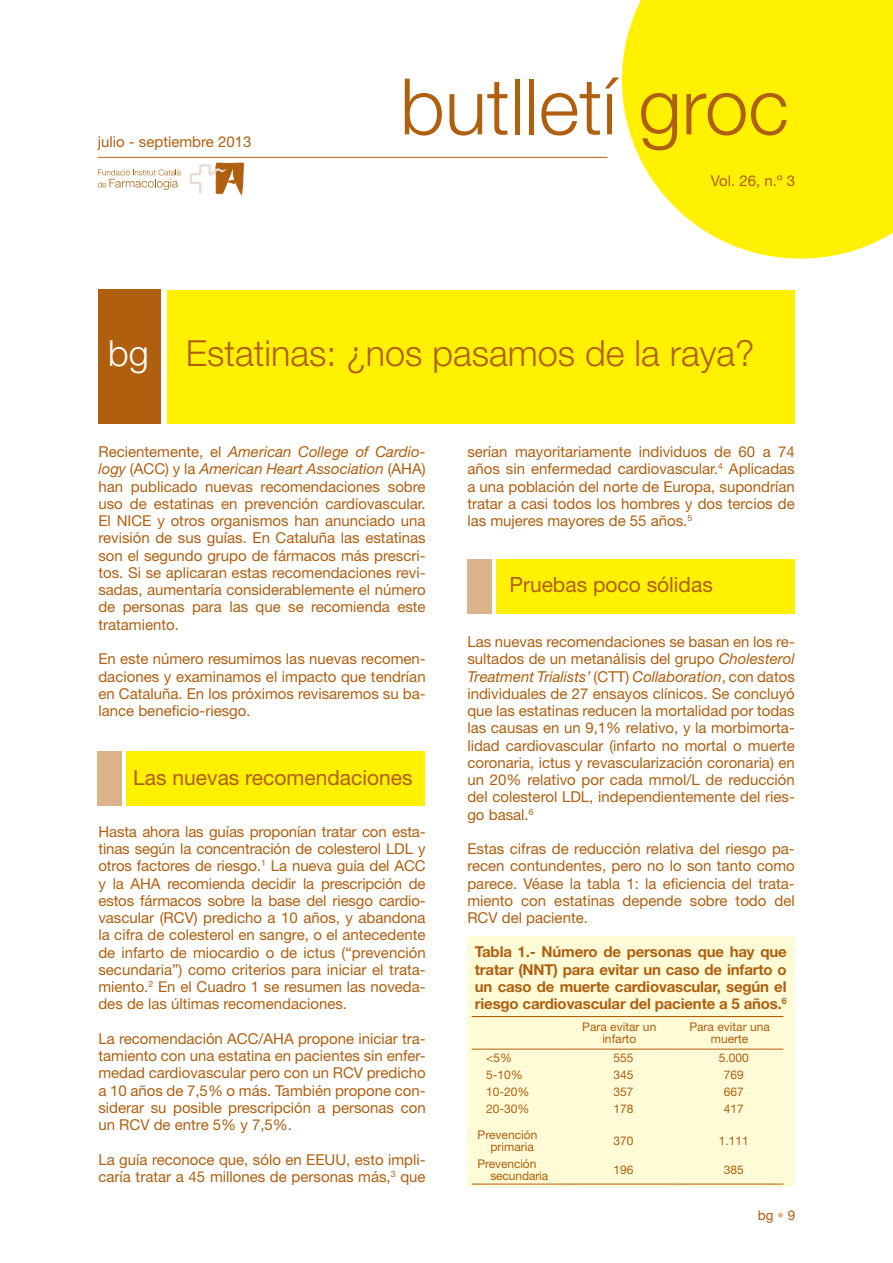
<style>
.page{position:relative;width:893px;height:1263px;background:#fff}
.page>*{position:absolute;margin:0;border:0;box-sizing:border-box;transform-origin:0 0}
.t1{font:300 78px "Helvetica Neue LT Std";color:#b05f0f}
.t2{font:300 36px "Helvetica Neue LT Std";color:#b05f0f}
.t3{font:21px "Helvetica Neue LT Std";color:#b05f0f}
.t4{font:15px/17.2px "Helvetica Neue LT Std";color:#b05f0f;text-align:justify}
.t5{font:700 15px/17.2px "Helvetica Neue LT Std";letter-spacing:-.01em;color:#b05f0f;text-align:justify}
.t6{font:13.5px "Helvetica Neue LT Std";color:#b05f0f}
.t7{font:12px/12px "Helvetica Neue LT Std";color:#b05f0f;text-align:center}
.s1{color:#fff}
.s2{font-style:italic}
.s3{color:#ddb38b}
</style>
<div class="page">
<svg style="left:622px;top:0;width:271px;height:259px;background:#fff21e"></svg>
<hr style="left:98px;top:157px;width:509px;height:1px;background:#b05f0f">
<div style="left:98px;top:289px;width:62px;height:135px;background:#b05f0f"></div>
<div style="left:168px;top:290px;width:627px;height:134px;background:#fff101"></div>
<svg style="left:190px;top:163px;width:53px;height:31px"></svg>
<svg style="left:98px;top:169px;width:83px;height:21px"></svg>
<div style="left:98px;top:752px;width:24px;height:54px;background:#ddb38b"></div>
<div style="left:126px;top:752px;width:299px;height:54px;background:#fff101"></div>
<div style="left:468px;top:559px;width:24px;height:54px;background:#ddb38b"></div>
<div style="left:496px;top:559px;width:299px;height:54px;background:#fff101"></div>
<div style="left:468px;top:936px;width:327px;height:250px;background:#fffbd6"></div>
<hr style="left:472px;top:1016px;width:91px;height:1px;background:#b05f0f">
<hr style="left:563px;top:1016px;width:113px;height:1px;background:#b05f0f">
<hr style="left:676px;top:1016px;width:107px;height:1px;background:#b05f0f">
<hr style="left:472px;top:1049px;width:91px;height:1px;background:#b05f0f">
<hr style="left:563px;top:1049px;width:113px;height:1px;background:#b05f0f">
<hr style="left:676px;top:1049px;width:107px;height:1px;background:#b05f0f">
<hr style="left:472px;top:1184px;width:91px;height:1px;background:#b05f0f">
<hr style="left:563px;top:1184px;width:113px;height:1px;background:#b05f0f">
<hr style="left:676px;top:1184px;width:107px;height:1px;background:#b05f0f">
<p class="t4" style="left:98px;top:133px;width:155px">julio - septiembre 2013</p>
<h1 class="t1" style="left:400px;top:59px;width:390px">butlletí groc</h1>
<p class="t4" style="left:711px;top:172px;width:86px">Vol. 26, n.º 3</p>
<h2 class="t2" style="left:108px;top:331px;width:648px"><span class="s1">bg</span> Estatinas: ¿nos pasamos de la raya?</h2>
<p class="t4" style="left:98px;top:443px;width:329px">Recientemente, el <span class="s2">American College of Cardio&shy;logy</span> (ACC) y la <span class="s2">American Heart Association</span> (AHA) han publicado nuevas recomendaciones sobre uso de estatinas en prevención cardiovascular.<br>El NICE y otros organismos han anunciado una revisión de sus guías. En Cataluña las estatinas son el segundo grupo de fármacos más prescri&shy;tos. Si se aplicaran estas recomendaciones revi&shy;sadas, aumentaría considerablemente el número de personas para las que se recomienda este tratamiento.</p>
<p class="t4" style="left:98px;top:650px;width:329px">En este número resumimos las nuevas recomen&shy;daciones y examinamos el impacto que tendrían en Cataluña. En los próximos revisaremos su ba&shy;lance beneficio-riesgo.</p>
<h3 class="t3" style="left:133px;top:765px;width:281px">Las nuevas recomendaciones</h3>
<p class="t4" style="left:98px;top:823px;width:329px">Hasta ahora las guías proponían tratar con esta&shy;tinas según la concentración de colesterol LDL y otros factores de riesgo.<sup>1</sup> La nueva guía del ACC y la AHA recomienda decidir la prescripción de estos fármacos sobre la base del riesgo cardio&shy;vascular (RCV) predicho a 10 años, y abandona la cifra de colesterol en sangre, o el antecedente de infarto de miocardio o de ictus (“prevención secundaria”) como criterios para iniciar el trata&shy;miento.<sup>2</sup> En el Cuadro 1 se resumen las noveda&shy;des de las últimas recomendaciones.</p>
<p class="t4" style="left:98px;top:1030px;width:329px">La recomendación ACC/AHA propone iniciar tra&shy;tamiento con una estatina en pacientes sin enfer&shy;medad cardiovascular pero con un RCV predicho a 10 años de 7,5% o más. También propone con&shy;siderar su posible prescripción a personas con un RCV de entre 5% y 7,5%.</p>
<p class="t4" style="left:98px;top:1150px;width:329px">La guía reconoce que, sólo en EEUU, esto impli&shy;caría tratar a 45 millones de personas más,<sup>3</sup> que</p>
<p class="t4" style="left:467px;top:443px;width:329px">serían mayoritariamente individuos de 60 a 74 años sin enfermedad cardiovascular.<sup>4</sup> Aplicadas a una población del norte de Europa, supondrían tratar a casi todos los hombres y dos tercios de las mujeres mayores de 55 años.<sup>5</sup></p>
<h3 class="t3" style="left:509px;top:571px;width:205px">Pruebas poco sólidas</h3>
<p class="t4" style="left:467px;top:633px;width:329px">Las nuevas recomendaciones se basan en los re&shy;sultados de un metanálisis del grupo <span class="s2">Cholesterol Treatment Trialists’</span> (CTT) <span class="s2">Collaboration</span>, con datos individuales de 27 ensayos clínicos. Se concluyó que las estatinas reducen la mortalidad por todas las causas en un 9,1% relativo, y la morbimorta&shy;lidad cardiovascular (infarto no mortal o muerte coronaria, ictus y revascularización coronaria) en un 20% relativo por cada mmol/L de reducción del colesterol LDL, independientemente del ries&shy;go basal.<sup>6</sup></p>
<p class="t4" style="left:467px;top:840px;width:329px">Estas cifras de reducción relativa del riesgo pa&shy;recen contundentes, pero no lo son tanto como parece. Véase la tabla 1: la eficiencia del trata&shy;miento con estatinas depende sobre todo del RCV del paciente.</p>
<p class="t5" style="left:475px;top:943px;width:313px">Tabla 1.- Número de personas que hay que tratar (NNT) para evitar un caso de infarto o un caso de muerte cardiovascular, según el riesgo cardiovascular del paciente a 5 años.<sup>6</sup></p>
<p class="t7" style="left:582px;top:1021px;width:76px">Para evitar un infarto</p>
<p class="t7" style="left:689px;top:1021px;width:82px">Para evitar una muerte</p>
<p class="t7" style="left:486px;top:1051px;width:27px">&lt;5%</p>
<p class="t7" style="left:614px;top:1051px;width:22px">555</p>
<p class="t7" style="left:719px;top:1051px;width:32px">5.000</p>
<p class="t7" style="left:486px;top:1068px;width:38px">5-10%</p>
<p class="t7" style="left:614px;top:1068px;width:22px">345</p>
<p class="t7" style="left:724px;top:1068px;width:22px">769</p>
<p class="t7" style="left:486px;top:1086px;width:45px">10-20%</p>
<p class="t7" style="left:614px;top:1086px;width:22px">357</p>
<p class="t7" style="left:724px;top:1086px;width:22px">667</p>
<p class="t7" style="left:486px;top:1103px;width:45px">20-30%</p>
<p class="t7" style="left:614px;top:1103px;width:22px">178</p>
<p class="t7" style="left:724px;top:1103px;width:22px">417</p>
<p class="t7" style="left:478px;top:1128px;width:61px;text-align:right">Prevención primaria</p>
<p class="t7" style="left:614px;top:1134px;width:22px">370</p>
<p class="t7" style="left:719px;top:1134px;width:32px">1.111</p>
<p class="t7" style="left:490px;top:1157px;width:59px;text-align:left;text-indent:-13px">Prevención secundaria</p>
<p class="t7" style="left:613px;top:1163px;width:22px">196</p>
<p class="t7" style="left:724px;top:1163px;width:22px">385</p>
<p class="t6" style="left:758px;top:1207px;width:39px">bg <span class="s3">•</span> 9</p>
</div>
